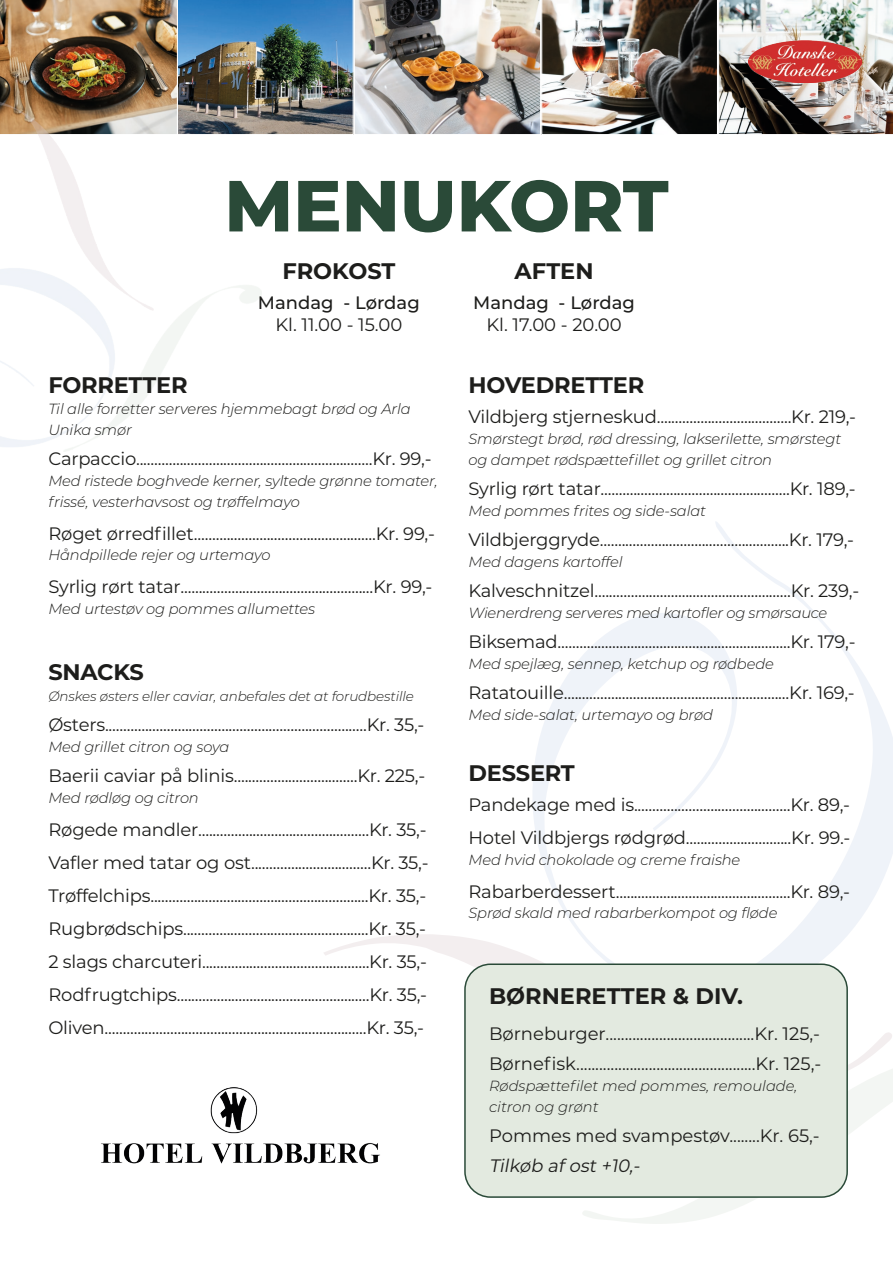
<style>
.page{position:relative;width:893px;height:1263px;background:#fff}
.page>*{position:absolute;margin:0;border:0;box-sizing:border-box;transform-origin:0 0}
.t1{font:800 72.15px "Montserrat";color:#2a4a38}
.t2{font:700 22.5px "Montserrat";letter-spacing:-.01em;color:#1d1d1b}
.t3{font:18px "Montserrat";letter-spacing:-.01em;color:#1d1d1b}
.t4{font:500 18px "Montserrat";color:#1d1d1b}
.t5{font:italic 18px "Montserrat";color:#1d1d1b}
.t6{font:italic 300 14.7px/21px "Montserrat";letter-spacing:-.01em;color:#1d1d1b}
.t7{font:italic 300 13.5px "Montserrat";letter-spacing:-.01em;color:#1d1d1b}
</style>
<div class="page">
<svg style="left:533px;top:522px;width:360px;height:412px"></svg>
<svg style="left:583px;top:1095px;width:310px;height:129px"></svg>
<svg style="left:324px;top:934px;width:569px;height:161px"></svg>
<img style="left:0;top:0;width:893px;height:135px">
<img style="left:101px;top:1075px;width:289px;height:89px">
<img style="left:748px;top:40px;width:113px;height:42px">
<div style="left:465px;top:964px;width:382px;height:233px;background:#e3eae0;border-radius:26px"></div>
<div style="left:464px;top:963px;width:384px;height:235px;border:2px solid #2a4a38;border-radius:26px"></div>
<p class="t1" style="left:224px;top:153px;width:446px">MENUKORT</p>
<p class="t2" style="left:282px;top:255px;width:115px">FROKOST</p>
<p class="t4" style="left:258px;top:290px;width:163px">Mandag - Lørdag</p>
<p class="t3" style="left:275px;top:312px;width:129px">Kl. 11.00 - 15.00</p>
<p class="t2" style="left:48px;top:369px;width:141px">FORRETTER</p>
<p class="t6" style="left:48px;top:398px;width:364px">Til alle forretter serveres hjemmebagt brød og Arla<br>Unika smør</p>
<p class="t3" style="left:48px;top:446px;width:385px">Carpaccio.................................................................Kr. 99,-</p>
<p class="t6" style="left:48px;top:470px;width:391px">Med ristede boghvede kerner, syltede grønne tomater, frissé, vesterhavsost og trøffelmayo</p>
<p class="t3" style="left:48px;top:521px;width:388px">Røget ørredfillet..................................................Kr. 99,-</p>
<p class="t6" style="left:48px;top:544px;width:224px">Håndpillede rejer og urtemayo</p>
<p class="t3" style="left:48px;top:574px;width:386px">Syrlig rørt tatar.....................................................Kr. 99,-</p>
<p class="t6" style="left:48px;top:598px;width:268px">Med urtestøv og pommes allumettes</p>
<p class="t2" style="left:48px;top:656px;width:97px">SNACKS</p>
<p class="t7" style="left:48px;top:687px;width:367px">Ønskes østers eller caviar, anbefales det at forudbestille</p>
<p class="t3" style="left:48px;top:712px;width:378px">Østers........................................................................Kr. 35,-</p>
<p class="t6" style="left:48px;top:736px;width:183px">Med grillet citron og soya</p>
<p class="t3" style="left:48px;top:763px;width:378px">Baerii caviar på blinis..................................Kr. 225,-</p>
<p class="t6" style="left:48px;top:787px;width:152px">Med rødløg og citron</p>
<p class="t3" style="left:48px;top:817px;width:380px">Røgede mandler...............................................Kr. 35,-</p>
<p class="t3" style="left:48px;top:850px;width:382px">Vafler med tatar og ost.................................Kr. 35,-</p>
<p class="t3" style="left:48px;top:883px;width:379px">Trøffelchips............................................................Kr. 35,-</p>
<p class="t3" style="left:48px;top:916px;width:379px">Rugbrødschips...................................................Kr. 35,-</p>
<p class="t3" style="left:48px;top:949px;width:380px">2 slags charcuteri..............................................Kr. 35,-</p>
<p class="t3" style="left:48px;top:982px;width:380px">Rodfrugtchips.....................................................Kr. 35,-</p>
<p class="t3" style="left:48px;top:1015px;width:377px">Oliven........................................................................Kr. 35,-</p>
<p class="t2" style="left:515px;top:255px;width:80px">AFTEN</p>
<p class="t4" style="left:473px;top:290px;width:163px">Mandag - Lørdag</p>
<p class="t3" style="left:486px;top:312px;width:137px">Kl. 17.00 - 20.00</p>
<p class="t2" style="left:468px;top:369px;width:177px">HOVEDRETTER</p>
<p class="t3" style="left:468px;top:404px;width:389px">Vildbjerg stjerneskud.....................................Kr. 219,-</p>
<p class="t6" style="left:468px;top:428px;width:374px">Smørstegt brød, rød dressing, lakserilette, smørstegt og dampet rødspættefillet og grillet citron</p>
<p class="t3" style="left:468px;top:476px;width:389px">Syrlig rørt tatar....................................................Kr. 189,-</p>
<p class="t6" style="left:468px;top:500px;width:239px">Med pommes frites og side-salat</p>
<p class="t3" style="left:468px;top:527px;width:387px">Vildbjerggryde....................................................Kr. 179,-</p>
<p class="t6" style="left:468px;top:551px;width:156px">Med dagens kartoffel</p>
<p class="t3" style="left:468px;top:578px;width:392px">Kalveschnitzel......................................................Kr. 239,-</p>
<p class="t6" style="left:468px;top:602px;width:360px">Wienerdreng serveres med kartofler og smørsauce</p>
<p class="t3" style="left:468px;top:629px;width:389px">Biksemad................................................................Kr. 179,-</p>
<p class="t6" style="left:468px;top:653px;width:307px">Med spejlæg, sennep, ketchup og rødbede</p>
<p class="t3" style="left:468px;top:680px;width:388px">Ratatouille..............................................................Kr. 169,-</p>
<p class="t6" style="left:468px;top:704px;width:246px">Med side-salat, urtemayo og brød</p>
<p class="t2" style="left:468px;top:757px;width:108px">DESSERT</p>
<p class="t3" style="left:468px;top:793px;width:383px">Pandekage med is...........................................Kr. 89,-</p>
<p class="t3" style="left:468px;top:826px;width:383px">Hotel Vildbjergs rødgrød.............................Kr. 99.-</p>
<p class="t6" style="left:468px;top:848px;width:273px">Med hvid chokolade og creme fraishe</p>
<p class="t3" style="left:468px;top:879px;width:383px">Rabarberdessert................................................Kr. 89,-</p>
<p class="t6" style="left:468px;top:902px;width:310px">Sprød skald med rabarberkompot og fløde</p>
<p class="t2" style="left:489px;top:980px;width:256px">BØRNERETTER &amp; DIV.</p>
<p class="t3" style="left:489px;top:1021px;width:333px">Børneburger.......................................Kr. 125,-</p>
<p class="t3" style="left:489px;top:1051px;width:334px">Børnefisk...............................................Kr. 125,-</p>
<p class="t6" style="left:489px;top:1075px;width:310px">Rødspættefilet med pommes, remoulade, citron og grønt</p>
<p class="t3" style="left:489px;top:1123px;width:332px">Pommes med svampestøv........Kr. 65,-</p>
<p class="t5" style="left:489px;top:1153px;width:156px">Tilkøb afost+10,-</p>
</div>
